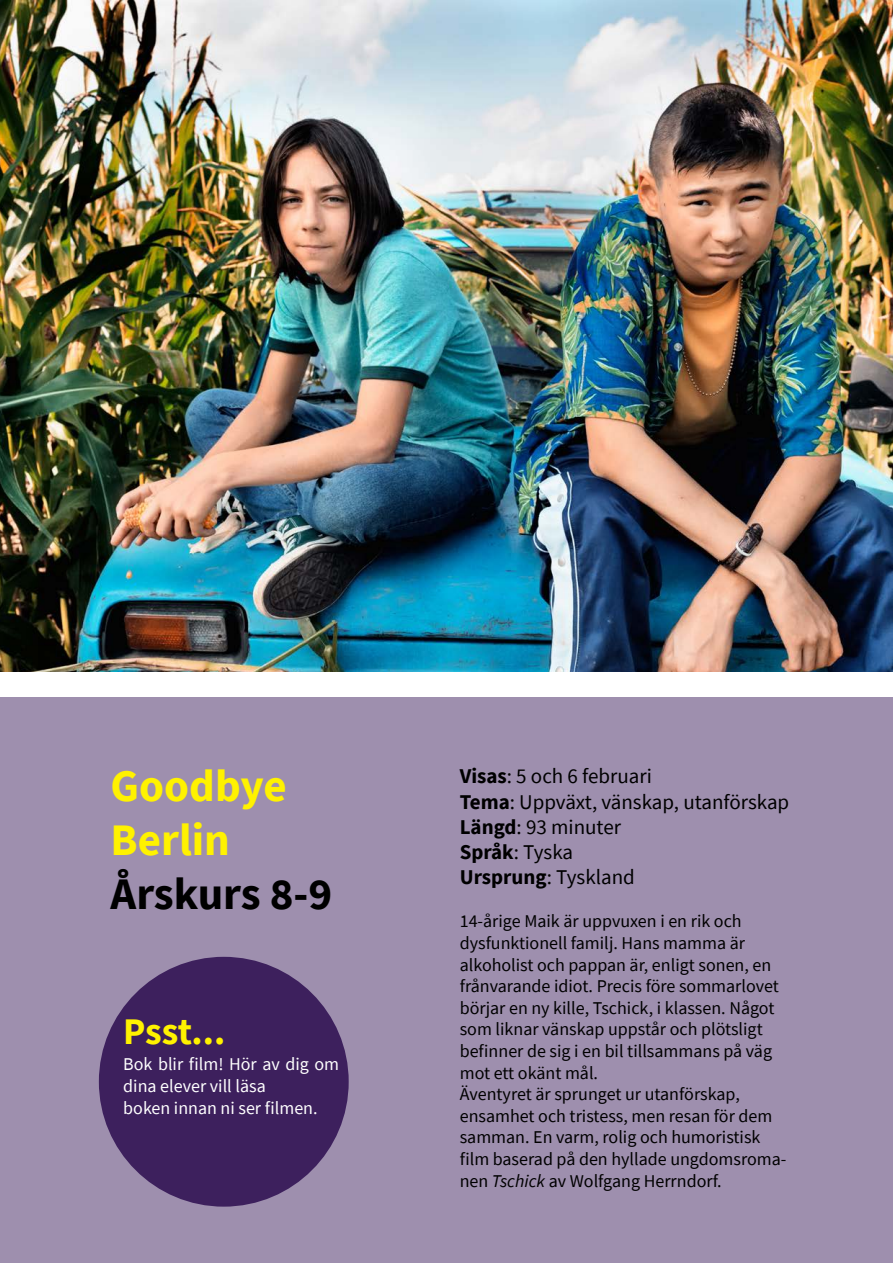
<style>
.page{position:relative;width:893px;height:1263px;background:#fff}
.page>*{position:absolute;margin:0;border:0;box-sizing:border-box;transform-origin:0 0}
.t1{font:700 45px/54px "Source Sans Pro";color:#fff200}
.t2{font:700 45px "Source Sans Pro";letter-spacing:-.005em;color:#000}
.t3{font:700 37.5px "Source Sans Pro";color:#fff200}
.t4{font:21px/25.2px "Source Sans Pro";color:#000}
.t5{font:18px/21.6px "Source Sans Pro";color:#000}
.t6{font:18px/21.6px "Source Sans Pro";color:#fff}
.s1{font-weight:700}
.s2{font-style:italic}
</style>
<div class="page">
<img style="left:0;top:0;width:893px;height:672px">
<div style="left:0;top:697px;width:893px;height:566px;background:#9e8fae"></div>
<div style="left:99px;top:957px;width:250px;height:249px;background:#3d205d;border-radius:50%"></div>
<h1 class="t1" style="left:111px;top:759px;width:178px">Goodbye<br>Berlin</h1>
<h1 class="t2" style="left:111px;top:864px;width:223px">Årskurs 8-9</h1>
<h2 class="t3" style="left:123px;top:1007px;width:104px">Psst...</h2>
<p class="t6" style="left:123px;top:1053px;width:217px">Bok blir film! Hör av dig om dina elever vill läsa<br>boken innan ni ser filmen.</p>
<p class="t4" style="left:460px;top:764px;width:331px"><span class="s1">Visas</span>: 5 och 6 februari<br><span class="s1">Tema</span>: Uppväxt, vänskap, utanförskap<br><span class="s1">Längd</span>: 93 minuter<br><span class="s1">Språk</span>: Tyska<br><span class="s1">Ursprung</span>: Tyskland</p>
<p class="t5" style="left:460px;top:910px;width:328px">14-årige Maik är uppvuxen i en rik och dysfunktionell familj. Hans mamma är alkoholist och pappan är, enligt sonen, en frånvarande idiot. Precis före sommarlovet börjar en ny kille, Tschick, i klassen. Något som liknar vänskap uppstår och plötsligt befinner de sig i en bil tillsammans på väg mot ett okänt mål.<br>Äventyret är sprunget ur utanförskap, ensamhet och tristess, men resan för dem samman. En varm, rolig och humoristisk film baserad på den hyllade ungdomsroma&shy;nen <span class="s2">Tschick</span> av Wolfgang Herrndorf.</p>
</div>
